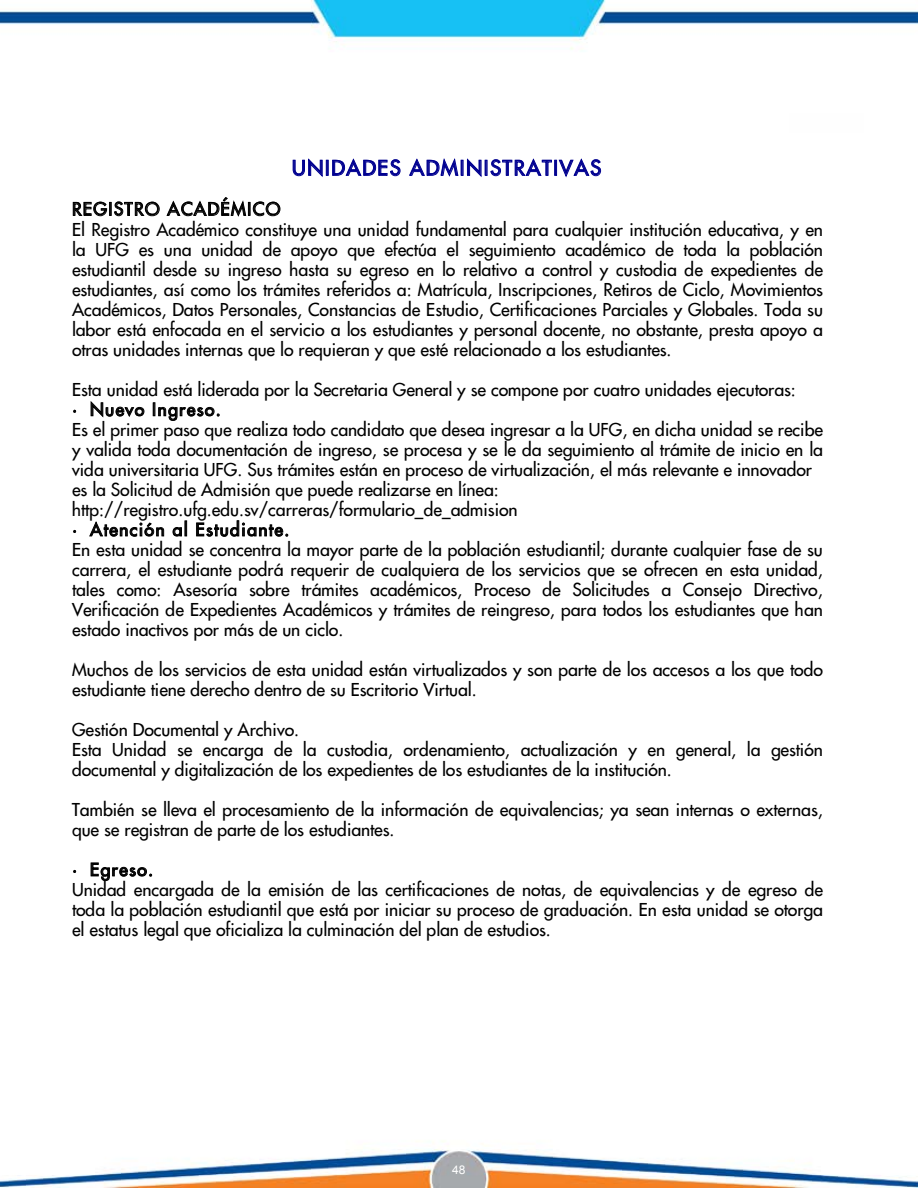
<style>
.page{position:relative;width:918px;height:1188px;background:#fff}
.page>*{position:absolute;margin:0;border:0;box-sizing:border-box;transform-origin:0 0}
.t1{font:20.25px "Futura 2";letter-spacing:.085em;color:#000090}
.t2{font:17.4px/20.1px "Futura 2";color:#000}
.t3{font:12px "Arial";color:#fff}
</style>
<div class="page">
<img style="left:0;top:0;width:918px;height:1188px">
<div style="left:0;top:97px;width:14px;height:17px;background:#fff"></div>
<img style="left:789px;top:113px;width:75px;height:20px">
<svg style="left:293px;top:159px;width:108px;height:18px"></svg>
<svg style="left:409px;top:158px;width:143px;height:19px"></svg>
<div style="left:554px;top:160px;width:3px;height:16px;border:1px solid #000090"></div>
<svg style="left:559px;top:159px;width:42px;height:18px"></svg>
<svg style="left:73px;top:202px;width:87px;height:14px"></svg>
<svg style="left:167px;top:197px;width:113px;height:20px"></svg>
<svg style="left:91px;top:401px;width:53px;height:16px"></svg>
<svg style="left:153px;top:403px;width:67px;height:18px"></svg>
<svg style="left:89px;top:522px;width:75px;height:15px"></svg>
<svg style="left:173px;top:521px;width:14px;height:16px"></svg>
<svg style="left:196px;top:520px;width:92px;height:17px"></svg>
<svg style="left:91px;top:862px;width:61px;height:20px"></svg>
<p class="t1" style="left:292px;top:155px;width:311px">UNIDADES ADMINISTRATIVAS</p>
<p class="t2" style="left:72px;top:199px;width:752px">REGISTRO ACADÉMICO<br>El Registro Académico constituye una unidad fundamental para cualquier institución educativa, y en la UFG es una unidad de apoyo que efectúa el seguimiento académico de toda la población estudiantil desde su ingreso hasta su egreso en lo relativo a control y custodia de expedientes de estudiantes, así como los trámites referidos a: Matrícula, Inscripciones, Retiros de Ciclo, Movimientos Académicos, Datos Personales, Constancias de Estudio, Certificaciones Parciales y Globales. Toda su labor está enfocada en el servicio a los estudiantes y personal docente, no obstante, presta apoyo a otras unidades internas que lo requieran y que esté relacionado a los estudiantes.</p>
<p class="t2" style="left:72px;top:379px;width:725px">Esta unidad está liderada por la Secretaria General y se compone por cuatro unidades ejecutoras:</p>
<p class="t2" style="left:72px;top:399px;width:752px">• Nuevo Ingreso.<br>Es el primer paso que realiza todo candidato que desea ingresar a la UFG, en dicha unidad se recibe y valida toda documentación de ingreso, se procesa y se le da seguimiento al trámite de inicio en la vida universitaria UFG. Sus trámites están en proceso de virtualización, el más relevante e innovador es la Solicitud de Admisión que puede realizarse en línea: http://registro.ufg.edu.sv/carreras/formulario_de_admision</p>
<p class="t2" style="left:72px;top:519px;width:752px">• Atención al Estudiante.<br>En esta unidad se concentra la mayor parte de la población estudiantil; durante cualquier fase de su carrera, el estudiante podrá requerir de cualquiera de los servicios que se ofrecen en esta unidad, tales como: Asesoría sobre trámites académicos, Proceso de Solicitudes a Consejo Directivo, Verificación de Expedientes Académicos y trámites de reingreso, para todos los estudiantes que han estado inactivos por más de un ciclo.</p>
<p class="t2" style="left:72px;top:659px;width:752px">Muchos de los servicios de esta unidad están virtualizados y son parte de los accesos a los que todo estudiante tiene derecho dentro de su Escritorio Virtual.</p>
<p class="t2" style="left:72px;top:719px;width:752px">Gestión Documental y Archivo.<br>Esta Unidad se encarga de la custodia, ordenamiento, actualización y en general, la gestión documental y digitalización de los expedientes de los estudiantes de la institución.</p>
<p class="t2" style="left:72px;top:799px;width:752px">También se lleva el procesamiento de la información de equivalencias; ya sean internas o externas, que se registran de parte de los estudiantes.</p>
<p class="t2" style="left:72px;top:859px;width:752px">• Egreso.<br>Unidad encargada de la emisión de las certificaciones de notas, de equivalencias y de egreso de toda la población estudiantil que está por iniciar su proceso de graduación. En esta unidad se otorga el estatus legal que oficializa la culminación del plan de estudios.</p>
<p class="t3" style="left:452px;top:1162px;width:15px">48</p>
</div>
